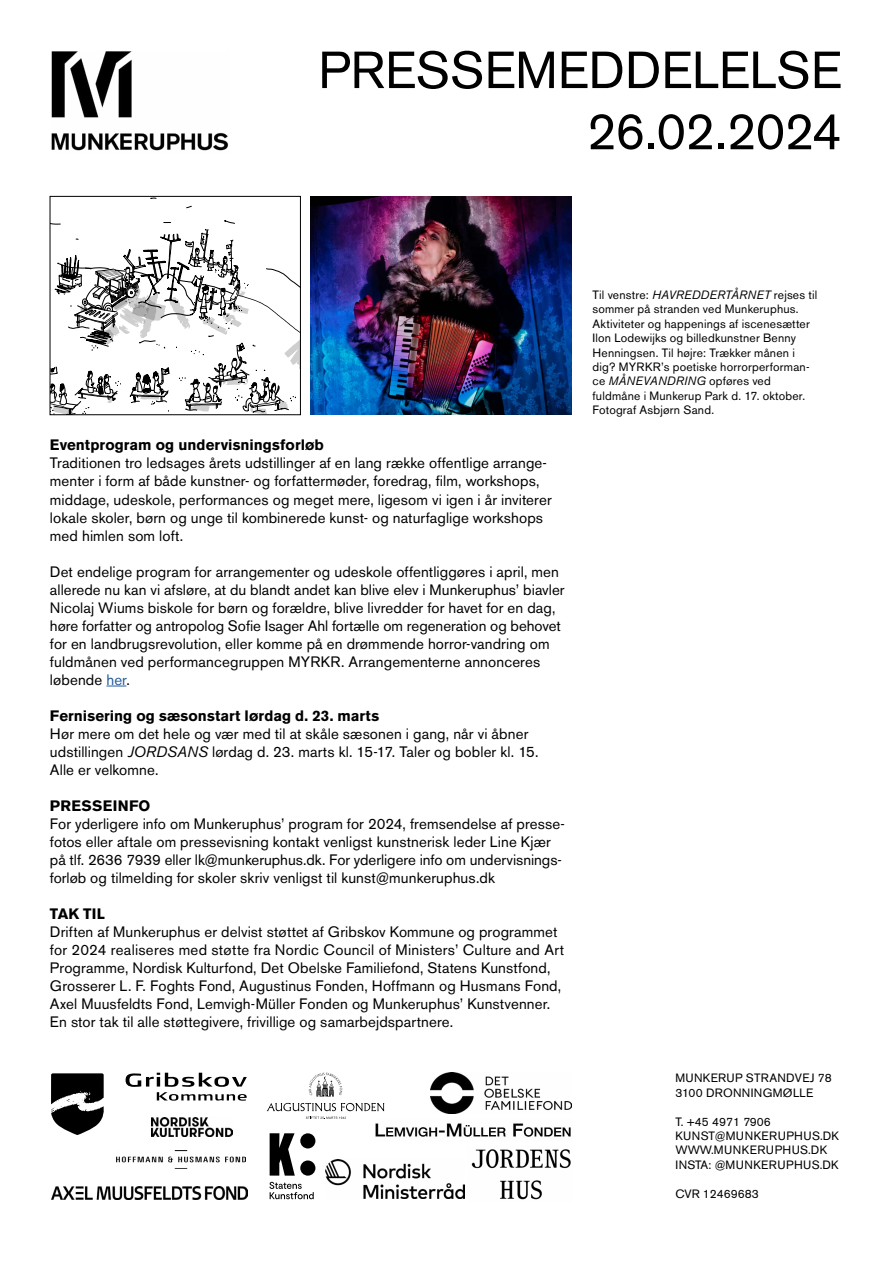
<style>
.page{position:relative;width:893px;height:1263px;background:#fff}
.page>*{position:absolute;margin:0;border:0;box-sizing:border-box;transform-origin:0 0}
.t1{font:51.6px/61.2px "Akzidenz Grotesk BE";letter-spacing:-.005em;color:#000;text-align:right}
.t2{font:15px/18px "Akzidenz Grotesk BE";letter-spacing:.01em;color:#000}
.t3{font:700 15px "Akzidenz Grotesk BE";letter-spacing:.005em;color:#000}
.t4{font:12px/14.4px "Akzidenz Grotesk BE";letter-spacing:.02em;color:#000}
.t5{font:12px "Akzidenz Grotesk BE";color:#000}
.s1{color:#275b9b}
.s2{font-style:italic}
</style>
<div class="page">
<img style="left:51px;top:51px;width:81px;height:58px">
<svg style="left:106px;top:686px;width:20px;height:1px"></svg>
<svg style="left:267px;top:1103px;width:117px;height:8px"></svg>
<svg style="left:306px;top:1117px;width:40px;height:2px"></svg>
<svg style="left:309px;top:1073px;width:33px;height:23px"></svg>
<div style="left:300px;top:1160px;width:15px;height:15px;background:#000;border-radius:50%"></div>
<div style="left:300px;top:1133px;width:15px;height:15px;background:#000;border-radius:50%"></div>
<svg style="left:270px;top:1133px;width:25px;height:43px"></svg>
<svg style="left:269px;top:1182px;width:45px;height:17px"></svg>
<svg style="left:126px;top:1073px;width:121px;height:28px"></svg>
<svg style="left:51px;top:1073px;width:53px;height:62px"></svg>
<img style="left:375px;top:1123px;width:196px;height:14px">
<img style="left:430px;top:1073px;width:141px;height:40px">
<img style="left:116px;top:1151px;width:129px;height:12px">
<img style="left:52px;top:1187px;width:195px;height:12px">
<img style="left:310px;top:196px;width:261px;height:219px">
<svg style="left:49px;top:109px;width:251px;height:307px"></svg>
<div style="left:50px;top:196px;width:250px;height:219px;border:1px solid #000"></div>
<img style="left:326px;top:1159px;width:138px;height:40px">
<img style="left:151px;top:1117px;width:81px;height:20px">
<img style="left:471px;top:1149px;width:100px;height:51px">
<h1 class="t1" style="left:318px;top:40px;width:525px">PRESSEMEDDELELSE<br>26.02.2024</h1>
<p class="t3" style="left:50px;top:437px;width:276px">Eventprogram og undervisningsforløb</p>
<p class="t2" style="left:50px;top:454px;width:503px">Traditionen tro ledsages årets udstillinger af en lang række offentlige arrange&shy;menter i form af både kunstner- og forfattermøder, foredrag, film, workshops, middage, udeskole, performances og meget mere, ligesom vi igen i år inviterer lokale skoler, børn og unge til kombinerede kunst- og naturfaglige workshops med himlen som loft.</p>
<p class="t2" style="left:50px;top:562px;width:516px">Det endelige program for arrangementer og udeskole offentliggøres i april, men allerede nu kan vi afsløre, at du blandt andet kan blive elev i Munkeruphus’ biavler Nicolaj Wiums biskole for børn og forældre, blive livredder for havet for en dag, høre forfatter og antropolog Sofie Isager Ahl fortælle om regeneration og behovet for en landbrugsrevolution, eller komme på en drømmende horror-vandring om fuldmånen ved performancegruppen MYRKR. Arrangementerne annonceres løbende <span class="s1">her</span>.</p>
<p class="t3" style="left:50px;top:707px;width:331px">Fernisering og sæsonstart lørdag d. 23. marts</p>
<p class="t2" style="left:50px;top:724px;width:490px">Hør mere om det hele og vær med til at skåle sæsonen i gang, når vi åbner udstillingen <span class="s2">JORDSANS</span> lørdag d. 23. marts kl. 15-17. Taler og bobler kl. 15.<br>Alle er velkomne.</p>
<p class="t3" style="left:50px;top:797px;width:102px">PRESSEINFO</p>
<p class="t2" style="left:50px;top:814px;width:516px">For yderligere info om Munkeruphus’ program for 2024, fremsendelse af presse&shy;fotos eller aftale om pressevisning kontakt venligst kunstnerisk leder Line Kjær på tlf. 2636 7939 eller lk@munkeruphus.dk. For yderligere info om undervisnings&shy;forløb og tilmelding for skoler skriv venligst til kunst@munkeruphus.dk</p>
<p class="t3" style="left:50px;top:905px;width:56px">TAK TIL</p>
<p class="t2" style="left:50px;top:922px;width:516px">Driften af Munkeruphus er delvist støttet af Gribskov Kommune og programmet for 2024 realiseres med støtte fra Nordic Council of Ministers’ Culture and Art Programme, Nordisk Kulturfond, Det Obelske Familiefond, Statens Kunstfond, Grosserer L. F. Foghts Fond, Augustinus Fonden, Hoffmann og Husmans Fond, Axel Muusfeldts Fond, Lemvigh-Müller Fonden og Munkeruphus’ Kunstvenner.<br>En stor tak til alle støttegivere, frivillige og samarbejdspartnere.</p>
<p class="t4" style="left:592px;top:288px;width:226px">Til venstre: <span class="s2">HAVREDDERTÅRNET</span> rejses til sommer på stranden ved Munkeruphus.<br>Aktiviteter og happenings af iscenesætter Ilon Lodewijks og billedkunstner Benny Henningsen. Til højre: Trækker månen i dig? MYRKR’s poetiske horrorperforman&shy;ce <span class="s2">MÅNEVANDRING</span> opføres ved fuldmåne i Munkerup Park d. 17. oktober.<br>Fotograf Asbjørn Sand.</p>
<p class="t4" style="left:675px;top:1071px;width:158px">MUNKERUP STRANDVEJ 78<br>3100 DRONNINGMØLLE</p>
<p class="t4" style="left:675px;top:1114px;width:165px">T. +45 4971 7906<br>KUNST@MUNKERUPHUS.DK<br>WWW.MUNKERUPHUS.DK<br>INSTA: @MUNKERUPHUS.DK</p>
<p class="t5" style="left:675px;top:1186px;width:85px">CVR 12469683</p>
</div>
